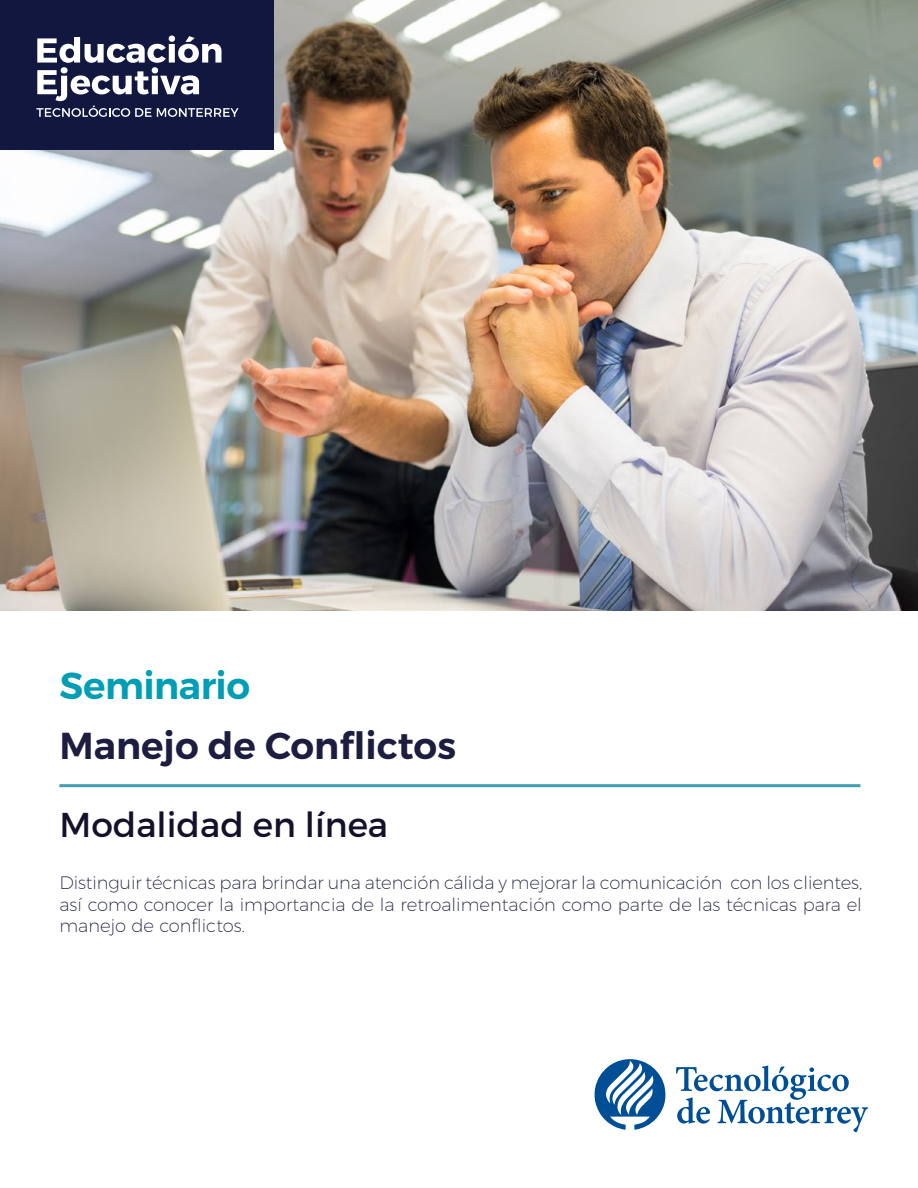
<style>
.page{position:relative;width:918px;height:1188px;background:#fff}
.page>*{position:absolute;margin:0;border:0;box-sizing:border-box;transform-origin:0 0}
.t1{font:600 37.5px "Montserrat";color:#1c1d3f}
.t2{font:600 37.5px "Montserrat";letter-spacing:-.015em;color:#009eb4}
.t3{font:34.5px "Montserrat";color:#14122b}
.t4{font:200 18px/21.6px "Montserrat";color:#1a1c3c;text-align:justify}
</style>
<div class="page">
<svg style="left:595px;top:1059px;width:71px;height:71px"></svg>
<svg style="left:676px;top:1065px;width:192px;height:67px"></svg>
<hr style="left:59px;top:784px;width:801px;height:3px;background:#409db2">
<img style="left:0;top:0;width:918px;height:610px">
<div style="left:0;top:0;width:274px;height:150px;background:#11173f"></div>
<svg style="left:36px;top:36px;width:203px;height:81px"></svg>
<h1 class="t2" style="left:59px;top:662px;width:192px">Seminario</h1>
<h1 class="t1" style="left:59px;top:722px;width:398px">Manejo de Conflictos</h1>
<h2 class="t3" style="left:59px;top:804px;width:330px">Modalidad en línea</h2>
<p class="t4" style="left:59px;top:871px;width:804px">Distinguir técnicas para brindar una atención cálida y mejorar la comunicación con los clientes, así como conocer la importancia de la retroalimentación como parte de las técnicas para el manejo de conflictos.</p>
</div>
